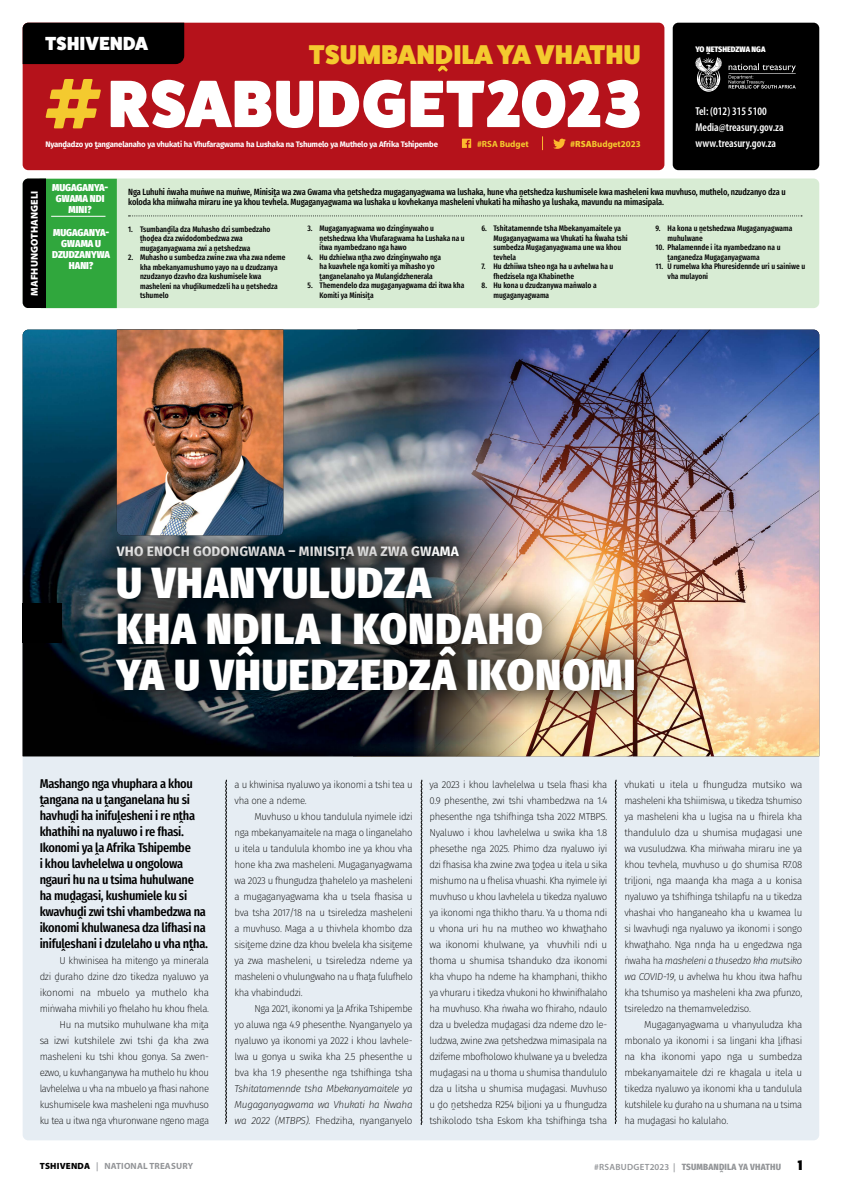
<style>
.page{position:relative;width:842px;height:1191px;background:#fff}
.page>*{position:absolute;margin:0;border:0;box-sizing:border-box;transform-origin:0 0}
.t1{font:800 67.1px "Fat Frank";letter-spacing:.02em;color:#fff}
.t2{font:800 43.6px/46px "Fira Sans Condensed";letter-spacing:.03em;color:#fff}
.t3{font:800 27.2px "Fat Frank";letter-spacing:.02em;color:#f4ca2f}
.t4{font:800 19px "Fat Frank";letter-spacing:.02em;color:#fff}
.t5{font:700 13.6px "Fira Sans";letter-spacing:.01em;color:#fff}
.t6{font:500 12.7px/16px "Fira Sans Compressed";letter-spacing:-.02em;color:#000;scale:1.05 1}
.t7{font:600 condensed 11.5px/16px "Myriad Pro";color:#fff}
.t8{font:200 10px/16px "Fira Sans";letter-spacing:-.03em;color:#000;text-align:justify}
.t9{font:200 10px/16px "Fira Sans";letter-spacing:-.03em;color:#000;text-align:justify;scale:.96 1}
.t10{font:italic 200 10px/16px "Fira Sans";letter-spacing:-.03em;color:#000;text-align:justify}
.t11{font:800 10px/11px "Fira Sans Condensed";color:#fff;text-align:center}
.t12{font:900 10px "Myriad Pro";letter-spacing:.01em;color:#fff}
.t13{font:500 9px/10px "Fira Sans Compressed";letter-spacing:-.01em;color:#000}
.t14{font:800 9px "Fira Sans Condensed";letter-spacing:.02em;color:#939598}
.t15{font:700 9px "Myriad Pro";letter-spacing:.02em;color:#939598}
.t16{font:700 9px "Myriad Pro";color:#f4ca2f}
.t17{font:500 8px/9.5px "Fira Sans Compressed";color:#000}
.t18{font:700 8px "Fira Sans";letter-spacing:-.02em;color:#fff}
.t19{font:800 7.9px "Fira Sans Condensed";color:#fff}
.s1{font-weight:900}
.s2{font-style:normal}
.s3{font-style:italic}
.s4{font-weight:900;color:#000}
.s5{font-weight:600}
.s6{font-family:"Myriad Pro";font-weight:600}
.s7{font-family:"Fat Frank";font-size:14px;color:#000}
</style>
<div class="page">
<div style="left:23px;top:756px;width:796px;height:384px;background:#e6edf3"></div>
<svg style="left:421px;top:779px;width:1px;height:346px"></svg>
<svg style="left:615px;top:779px;width:2px;height:345px"></svg>
<svg style="left:225px;top:779px;width:2px;height:345px"></svg>
<div style="left:23px;top:178px;width:796px;height:130px;background:#d8ecd4;border-radius:6px"></div>
<div style="left:46px;top:178px;width:71px;height:130px;background:#30a73d"></div>
<div style="left:23px;top:178px;width:23px;height:130px;background:#000"></div>
<hr style="left:51px;top:216px;width:54px;height:1px;background:#fff">
<svg style="left:129px;top:215px;width:673px;height:1px"></svg>
<div style="left:673px;top:23px;width:146px;height:147px;background:#000;border-radius:6px"></div>
<div style="left:23px;top:23px;width:641px;height:147px;background:#b5121b;border-radius:6px"></div>
<div style="left:23px;top:23px;width:161px;height:41px;background:#000"></div>
<svg style="left:729px;top:63px;width:67px;height:26px"></svg>
<svg style="left:695px;top:57px;width:27px;height:35px"></svg>
<svg style="left:45px;top:79px;width:56px;height:49px"></svg>
<svg style="left:462px;top:138px;width:9px;height:10px"></svg>
<svg style="left:542px;top:136px;width:1px;height:14px"></svg>
<svg style="left:553px;top:139px;width:13px;height:10px"></svg>
<img style="left:616px;top:330px;width:203px;height:426px">
<img style="left:591px;top:330px;width:25px;height:426px">
<img style="left:23px;top:330px;width:568px;height:426px">
<div style="left:98px;top:527px;width:379px;height:51px;background:#000;opacity:.75"></div>
<div style="left:23px;top:603px;width:39px;height:40px;background:#000"></div>
<img style="left:117px;top:330px;width:166px;height:204px">
<div style="left:83px;top:534px;width:585px;height:190px;background:#000;opacity:.75"></div>
<svg style="left:438px;top:66px;width:10px;height:6px"></svg>
<h3 class="t4" style="left:45px;top:33px;width:104px">TSHIVENDA</h3>
<h3 class="t3" style="left:309px;top:39px;width:333px">TSUMBANDILA YA VHATHU</h3>
<h1 class="t1" style="left:108px;top:66px;width:534px">RSABUDGET2023</h1>
<p class="t16" style="left:477px;top:138px;width:53px">#RSA Budget</p>
<p class="t16" style="left:570px;top:138px;width:72px"><span class="s1">#RSA</span>Budget2023</p>
<p class="t18" style="left:45px;top:137px;width:394px">Nyanḓadzo yo ṱanganelanaho ya vhukati ha Vhufaragwama ha Lushaka na Tshumelo ya Muthelo ya Afrika Tshipembe</p>
<p class="t19" style="left:695px;top:42px;width:72px">YO ṊETSHEDZWA NGA</p>
<p class="t7" style="left:695px;top:103px;width:90px">Tel: (012) 315 5100<br>Media@treasury.gov.za www.treasury.gov.za</p>
<p class="t12" style="left:28px;top:296px;width:106px;rotate:-90deg">MAFHUNGOTHANGELI</p>
<p class="t11" style="left:52px;top:181px;width:58px">MUGAGANYA-<br>GWAMA NDI<br>MINI?</p>
<p class="t11" style="left:52px;top:226px;width:59px">MUGAGANYA-<br>GWAMA U<br>DZUDZANYWA<br>HANI?</p>
<p class="t13" style="left:128px;top:186px;width:659px">Nga Luhuhi ṅwaha muṅwe na muṅwe, Minisiṱa wa zwa Gwama vha ṋetshedza mugaganyagwama wa lushaka, hune vha ṋetshedza kushumisele kwa masheleni kwa muvhuso, muthelo, nzudzanyo dza u koloda kha miṅwaha miraru ine ya khou tevhela. Mugaganyagwama wa lushaka u kovhekanya masheleni vhukati ha mihasho ya lushaka, mavundu na mimasipala.</p>
<p class="t17" style="left:140px;top:224px;width:132px;text-indent:-12px">1. Tsumbanḓila dza Muhasho dzi sumbedzaho ṱhoḓea dza zwidodombedzwa zwa mugaganyagwama zwi a ṋetshedzwa</p>
<p class="t17" style="left:140px;top:252px;width:147px;text-indent:-12px">2. Muhasho u sumbedza zwine zwa vha zwa ndeme kha mbekanyamushumo yayo na u dzudzanya nzudzanyo dzavho dza kushumisele kwa masheleni na vhuḓikumedzeli ha u ṋetshedza tshumelo</p>
<p class="t17" style="left:493px;top:223px;width:136px;text-indent:-12px">6. Tshitatamennde tsha Mbekanyamaitele ya<br>Mugaganyagwama wa Vhukati ha Ṅwaha tshi sumbedza Mugaganyagwama une wa khou tevhela</p>
<p class="t17" style="left:493px;top:261px;width:121px;text-indent:-12px">7. Hu dzhiiwa tsheo nga ha u avhelwa ha u fhedzisela nga Khabinethe</p>
<p class="t17" style="left:493px;top:280px;width:105px;text-indent:-12px">8. Hu kona u dzudzanywa maṅwalo a mugaganyagwama</p>
<p class="t17" style="left:319px;top:223px;width:147px;text-indent:-12px">3. Mugaganyagwama wo dzinginywaho u ṋetshedzwa kha Vhufaragwama ha Lushaka na u itwa nyambedzano nga hawo</p>
<p class="t17" style="left:319px;top:252px;width:123px;text-indent:-12px">4. Hu dzhielwa nṱha zwo dzinginywaho nga ha kuavhele nga komiti ya mihasho yo ṱanganelanaho ya Mulangidzhenerala</p>
<p class="t17" style="left:319px;top:280px;width:146px;text-indent:-12px">5. Themendelo dza mugaganyagwama dzi itwa kha<br>Komiti ya Minisiṱa</p>
<p class="t17" style="left:668px;top:223px;width:126px;text-indent:-12px">9. Ha kona u ṋetshedzwa Mugaganyagwama muhulwane</p>
<p class="t17" style="left:668px;top:242px;width:114px;text-indent:-12px">10. Phalamennde i ita nyambedzano na u ṱanganedza Mugaganyagwama</p>
<p class="t17" style="left:668px;top:261px;width:139px;text-indent:-12px">11. U rumelwa kha Phuresidennde uri u sainiwe u vha mulayoni</p>
<h3 class="t5" style="left:117px;top:540px;width:343px">VHO ENOCH GODONGWANA – MINISIṰA WA ZWA GWAMA</h3>
<h2 class="t2" style="left:116px;top:556px;width:521px">U VHANYULUDZA<br>KHA NḒILA I KONḒAHO<br>YA U VHUEDZEDZA IKONOMI</h2>
<p class="t6" style="left:40px;top:775px;width:162px">Mashango nga vhuphara a khou ṱangana na u ṱanganelana hu si havhuḓi ha inifuḽesheni i re nṱha khathihi na nyaluwo i re fhasi.<br>Ikonomi ya ḽa Afrika Tshipembe<br>i khou lavhelelwa u ongolowa ngauri hu na u tsima huhulwane ha muḓagasi, kushumiele ku si kwavhuḓi zwi tshi vhambedzwa na ikonomi khulwanesa dza lifhasi na inifuḽeshani i dzulelaho u vha nṱha.</p>
<p class="t8" style="left:40px;top:952px;width:171px;text-align:right">U khwinisea ha mitengo ya minerala<br>dzi ḓuraho dzine dzo tikedza nyaluwo ya ikonomi na mbuelo ya muthelo kha miṅwaha mivhili yo fhelaho hu khou fhela.<br>Hu na mutsiko muhulwane kha miṱa<br>sa izwi kutshilele zwi tshi ḓa kha zwa masheleni ku tshi khou gonya. Sa zwen&shy;ezwo, u kuvhanganywa ha muthelo hu khou lavhelelwa u vha na mbuelo ya fhasi nahone kushumisele kwa masheleni nga muvhuso ku tea u itwa nga vhuronwane ngeno maga</p>
<p class="t8" style="left:235px;top:776px;width:180px">a u khwinisa nyaluwo ya ikonomi a tshi tea u vha one a ndeme.</p>
<p class="t8" style="left:235px;top:808px;width:180px;text-indent:20px">Muvhuso u khou tandulula nyimele idzi nga mbekanyamaitele na maga o linganelaho u itela u tandulula khombo ine ya khou vha hone kha zwa masheleni. Mugaganyagwama wa 2023 u fhungudza ṱhahelelo ya masheleni a mugaganyagwama kha u tsela fhasisa u bva tsha 2017/18 na u tsireledza masheleni a muvhuso. Maga a u thivhela khombo dza sisiṱeme dzine dza khou bvelela kha sisiṱeme ya zwa masheleni, u tsireledza ndeme ya masheleni o vhulungwaho na u fhaṱa fulufhelo kha vhabindudzi.</p>
<p class="t9" style="left:235px;top:1000px;width:187px;text-indent:20px">Nga 2021, ikonomi ya ḽa Afrika Tshipembe yo aluwa nga 4.9 phesenthe. Nyanganyelo ya nyaluwo ya ikonomi ya 2022 i khou lavhele&shy;lwa u gonya u swika kha 2.5 phesenthe u bva kha 1.9 phesenthe nga tshifhinga tsha</p>
<p class="t10" style="left:235px;top:1080px;width:180px">Tshitatamennde tsha Mbekanyamaitele ya Mugaganyagwama wa Vhukati ha Ṅwaha wa 2022 (MTBPS)<span class="s2">. Fhedziha, nyanganyelo</span></p>
<p class="t8" style="left:429px;top:776px;width:179px">ya 2023 i khou lavhelelwa u tsela fhasi kha 0.9 phesenthe, zwi tshi vhambedzwa na 1.4 phesenthe nga tshifhinga tsha 2022 MTBPS.<br>Nyaluwo i khou lavhelelwa u swika kha 1.8 phesethe nga 2025. Phimo dza nyaluwo iyi dzi fhasisa kha zwine zwa ṱoḓea u itela u sika mishumo na u fhelisa vhuashi. Kha nyimele iyi muvhuso u khou lavhelela u tikedza nyaluwo ya ikonomi nga thikho tharu. Ya u thoma ndi u vhona uri hu na mutheo wo khwaṱhaho wa ikonomi khulwane, ya vhuvhili ndi u thoma u shumisa tshanduko dza ikonomi kha vhupo ha ndeme ha khamphani, thikho ya vhuraru i tikedza vhukoni ho khwinifhalaho ha muvhuso. Kha ṅwaha wo fhiraho, ndaulo dza u bveledza muḓagasi dza ndeme dzo le&shy;ludzwa, zwine zwa ṋetshedzwa mimasipala na dzifeme mbofholowo khulwane ya u bveledza muḓagasi na u thoma u shumisa thandululo dza u litsha u shumisa muḓagasi. Muvhuso u ḓo ṋetshedza R254 biḽioni ya u fhungudza tshikolodo tsha Eskom kha tshifhinga tsha</p>
<p class="t8" style="left:624px;top:776px;width:179px">vhukati u itela u fhungudza mutsiko wa masheleni kha tshiimiswa, u tikedza tshumiso ya masheleni kha u lugisa na u fhirela kha thandululo dza u shumisa muḓagasi une wa vusuludzwa. Kha miṅwaha miraru ine ya khou tevhela, muvhuso u ḓo shumisa R7.08 triḽioni, nga maanḓa kha maga a u konisa nyaluwo ya tshifhinga tshilapfu na u tikedza vhashai vho hanganeaho kha u kwamea lu si lwavhuḓi nga nyaluwo ya ikonomi i songo khwaṱhaho. Nga nnḓa ha u engedzwa nga ṅwaha ha <span class="s3">masheleni a thusedzo kha mutsiko wa COVID-19</span>, u avhelwa hu khou itwa hafhu kha tshumiso ya masheleni kha zwa pfunzo, tsireledzo na themamveledziso.</p>
<p class="t8" style="left:624px;top:1016px;width:179px;text-indent:20px">Mugaganyagwama u vhanyuludza kha mbonalo ya ikonomi i sa lingani kha ḽifhasi na kha ikonomi yapo nga u sumbedza mbekanyamaitele dzi re khagala u itela u tikedza nyaluwo ya ikonomi kha u tandulula kutshilele ku ḓuraho na u shumana na u tsima ha muḓagasi ho kalulaho.</p>
<p class="t15" style="left:40px;top:1160px;width:155px"><span class="s4">TSHIVENDA</span> <span class="s5">|</span> NATIONAL TREASURY</p>
<p class="t14" style="left:594px;top:1159px;width:210px"><span class="s6">#RSABUDGET2023 |</span> TSUMBANḒILA YA VHATHU <span class="s7">1</span></p>
</div>
